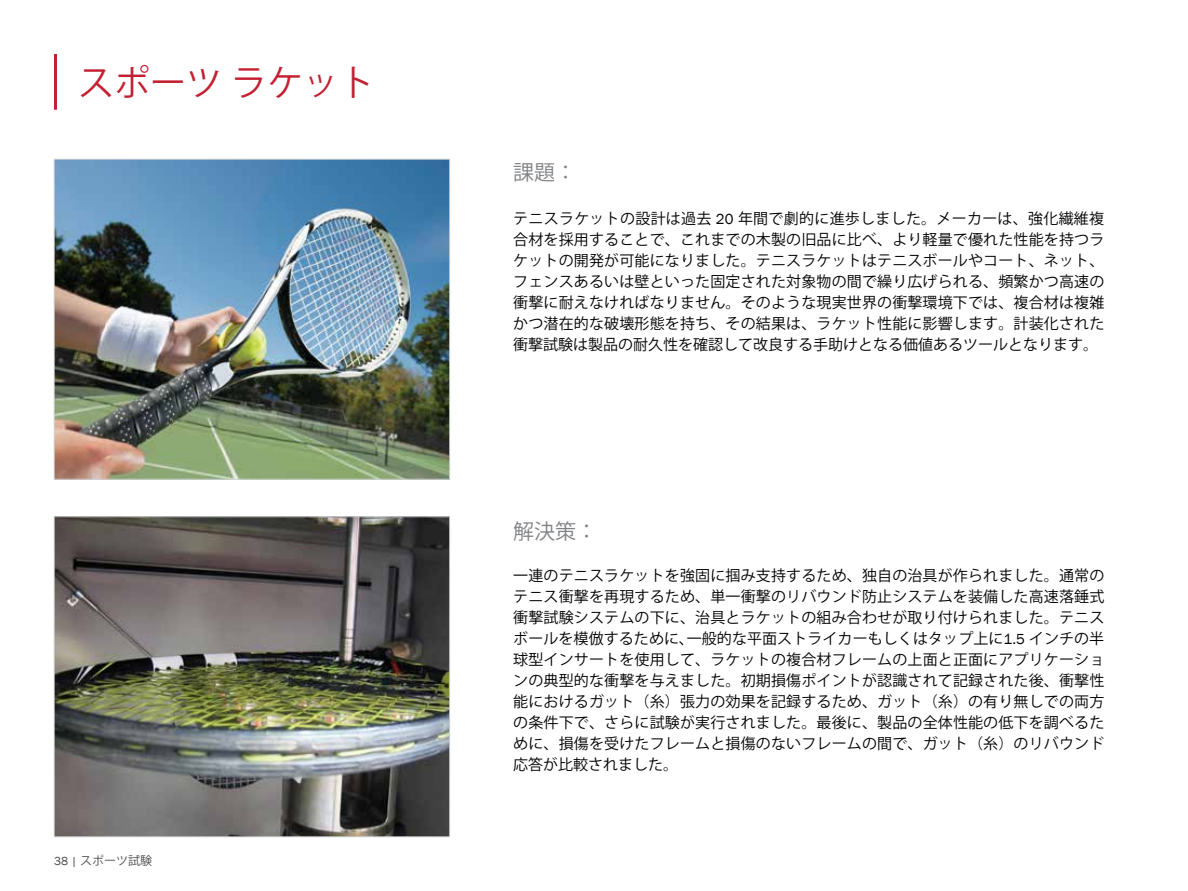
<style>
.page{position:relative;width:1188px;height:891px;background:#fff}
.page>*{position:absolute;margin:0;border:0;box-sizing:border-box;transform-origin:0 0}
.t1{font:36px "Koz Go Pro";color:#c32032}
.t2{font:21px "Koz Go Pro";color:#808285}
.t3{font:15px/21px "Koz Go Pro";color:#000;text-align:justify}
.t4{font:12px "Koz Go Pro";color:#4d4d4f}
.s1{font-family:"Franklin Gothic"}
</style>
<div class="page">
<img style="left:56px;top:519px;width:392px;height:316px">
<div style="left:54px;top:517px;width:396px;height:320px;border:1px solid #d1d3d4"></div>
<img style="left:56px;top:161px;width:392px;height:316px">
<div style="left:54px;top:159px;width:396px;height:320px;border:1px solid #d1d3d4"></div>
<hr style="left:54px;top:54px;width:3px;height:56px;background:#c32032">
<h1 class="t1" style="left:78px;top:60px;width:299px">スポーツラケット</h1>
<p class="t4" style="left:54px;top:853px;width:100px"><span class="s1">38 |</span> スポーツ試験</p>
<h2 class="t2" style="left:513px;top:159px;width:64px">課題：</h2>
<p class="t3" style="left:513px;top:208px;width:593px">テニスラケットの設計は過去 <span class="s1">20</span> 年間で劇的に進歩しました。メーカーは、強化繊維複合材を採用することで、これまでの木製の旧品に比べ、より軽量で優れた性能を持つラケットの開発が可能になりました。テニスラケットはテニスボールやコート、ネット、フェンスあるいは壁といった固定された対象物の間で繰り広げられる、頻繁かつ高速の衝撃に耐えなければなりません。そのような現実世界の衝撃環境下では、複合材は複雑かつ潜在的な破壊形態を持ち、その結果は、ラケット性能に影響します。計装化された衝撃試験は製品の耐久性を確認して改良する手助けとなる価値あるツールとなります。</p>
<h2 class="t2" style="left:513px;top:517px;width:85px">解決策：</h2>
<p class="t3" style="left:513px;top:566px;width:593px">一連のテニスラケットを強固に掴み支持するため、独自の治具が作られました。通常のテニス衝撃を再現するため、単一衝撃のリバウンド防止システムを装備した高速落錘式衝撃試験システムの下に、治具とラケットの組み合わせが取り付けられました。テニスボールを模倣するために、一般的な平面ストライカーもしくはタップ上に<span class="s1">1.5</span> インチの半球型インサートを使用して、ラケットの複合材フレームの上面と正面にアプリケーションの典型的な衝撃を与えました。初期損傷ポイントが認識されて記録された後、衝撃性能におけるガット（糸）張力の効果を記録するため、ガット（糸）の有り無しでの両方の条件下で、さらに試験が実行されました。最後に、製品の全体性能の低下を調べるために、損傷を受けたフレームと損傷のないフレームの間で、ガット（糸）のリバウンド応答が比較されました。</p>
</div>
